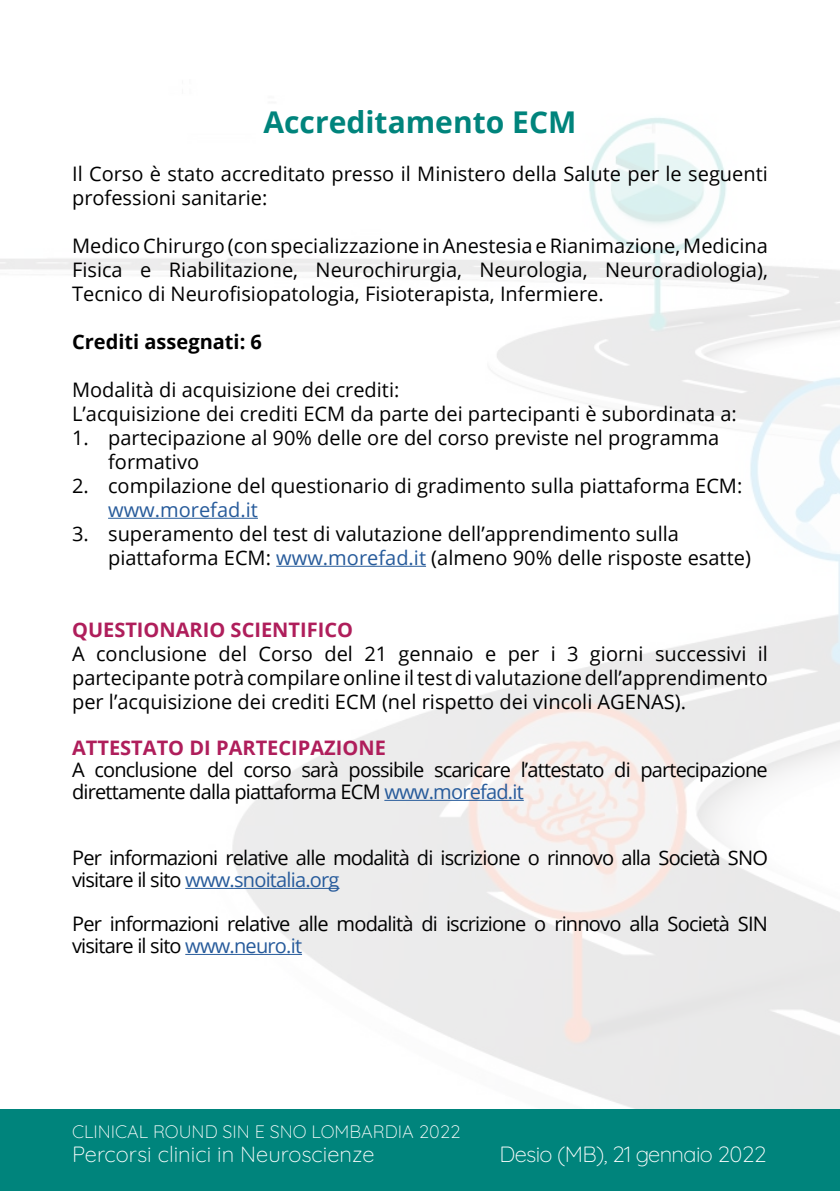
<style>
.page{position:relative;width:840px;height:1191px;background:#fff}
.page>*{position:absolute;margin:0;border:0;box-sizing:border-box;transform-origin:0 0}
.t1{font:700 30px "Open Sans";color:#00847c}
.t2{font:300 22px "Quicksand";color:#fff}
.t3{font:300 22px "Quicksand";letter-spacing:-.03em;color:#fff}
.t4{font:20px/24px "Open Sans";color:#000}
.t5{font:20px/22px "Open Sans";letter-spacing:-.04em;color:#000}
.t6{font:700 20px "Open Sans";color:#af1e5b}
.t7{font:700 20px "Open Sans";color:#000}
.t8{font:20px "Open Sans";color:#275b9b}
.t9{font:300 18px "Quicksand";color:#fff}
.s1{color:#275b9b}
</style>
<div class="page">
<img style="left:0;top:117px;width:839px;height:992px">
<div style="left:0;top:1109px;width:839px;height:82px;background:#00847c"></div>
<hr style="left:108px;top:518px;width:150px;height:1px;background:#275b9b">
<hr style="left:276px;top:566px;width:150px;height:1px;background:#275b9b">
<hr style="left:384px;top:800px;width:139px;height:1px;background:#275b9b">
<hr style="left:185px;top:888px;width:154px;height:1px;background:#275b9b">
<hr style="left:185px;top:954px;width:117px;height:1px;background:#275b9b">
<h1 class="t1" style="left:263px;top:100px;width:314px">Accreditamento ECM</h1>
<p class="t4" style="left:72px;top:161px;width:697px">Il Corso è stato accreditato presso il Ministero della Salute per le seguenti professioni sanitarie:</p>
<p class="t4" style="left:72px;top:233px;width:697px;text-align:justify">Medico Chirurgo (con specializzazione in Anestesia e Rianimazione, Medicina Fisica e Riabilitazione, Neurochirurgia, Neurologia, Neuroradiologia), Tecnico di Neurofisiopatologia, Fisioterapista, Infermiere.</p>
<p class="t7" style="left:72px;top:327px;width:191px">Crediti assegnati: 6</p>
<p class="t4" style="left:72px;top:377px;width:666px">Modalità di acquisizione dei crediti:<br>L’acquisizione dei crediti ECM da parte dei partecipanti è subordinata a:</p>
<p class="t4" style="left:108px;top:425px;width:612px;text-indent:-36px">1. partecipazione al 90% delle ore del corso previste nel programma formativo</p>
<p class="t4" style="left:72px;top:473px;width:671px">2. compilazione del questionario di gradimento sulla piattaforma ECM:</p>
<p class="t8" style="left:108px;top:496px;width:151px">www.morefad.it</p>
<p class="t4" style="left:108px;top:521px;width:644px;text-indent:-36px">3. superamento del test di valutazione dell’apprendimento sulla piattaforma ECM: <span class="s1">www.morefad.it</span> (almeno 90% delle risposte esatte)</p>
<p class="t6" style="left:72px;top:615px;width:282px">QUESTIONARIO SCIENTIFICO</p>
<p class="t4" style="left:72px;top:641px;width:697px;text-align:justify">A conclusione del Corso del 21 gennaio e per i 3 giorni successivi il partecipante potrà compilare online il test di valutazione dell’apprendimento per l’acquisizione dei crediti ECM (nel rispetto dei vincoli AGENAS).</p>
<p class="t6" style="left:72px;top:733px;width:315px">ATTESTATO DI PARTECIPAZIONE</p>
<p class="t5" style="left:72px;top:758px;width:697px">A conclusione del corso sarà possibile scaricare l’attestato di partecipazione direttamente dalla piattaforma ECM <span class="s1">www.morefad.it</span></p>
<p class="t5" style="left:72px;top:846px;width:697px">Per informazioni relative alle modalità di iscrizione o rinnovo alla Società SNO visitare il sito <span class="s1">www.snoitalia.org</span></p>
<p class="t5" style="left:72px;top:912px;width:697px">Per informazioni relative alle modalità di iscrizione o rinnovo alla Società SIN visitare il sito <span class="s1">www.neuro.it</span></p>
<p class="t9" style="left:72px;top:1117px;width:390px">CLINICAL ROUND SIN E SNO LOMBARDIA 2022</p>
<p class="t2" style="left:72px;top:1137px;width:304px">Percorsi clinici in Neuroscienze</p>
<p class="t3" style="left:499px;top:1137px;width:268px">Desio (MB), 21 gennaio 2022</p>
</div>
